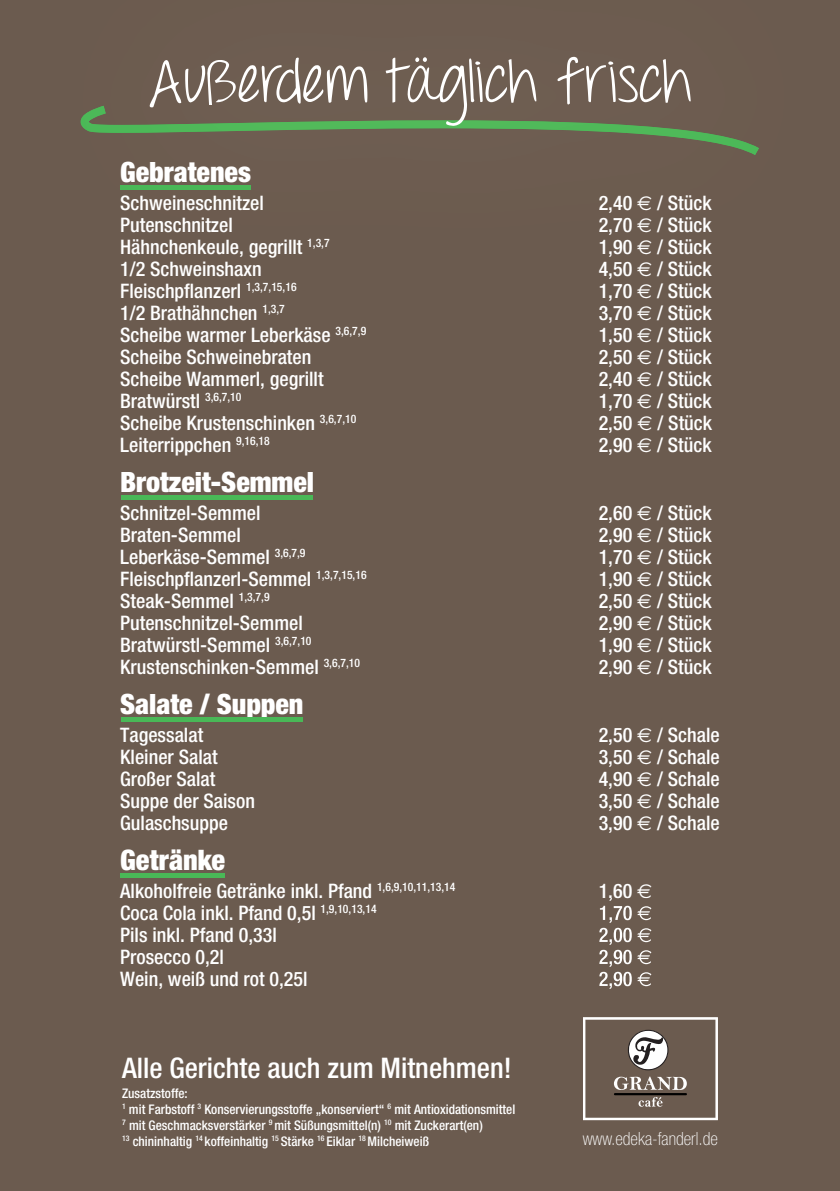
<style>
.page{position:relative;width:840px;height:1191px;background:#fff}
.page>*{position:absolute;margin:0;border:0;box-sizing:border-box;transform-origin:0 0}
.t1{font:60px "Throw My Hands Upinthe Air";color:#fff}
.t2{font:500 condensed 28.4px "Helvetica Neue";color:#fff}
.t3{font:900 condensed 28.2px "Helvetica Neue";color:#fff}
.t4{font:900 condensed 28px "Helvetica Neue";color:#fff}
.t5{font:500 condensed 20px/22px "Helvetica Neue";color:#fff}
.t6{font:100 condensed 18.2px "Helvetica Neue";color:#fff}
.t7{font:500 condensed 13.2px/16px "Helvetica Neue";color:#fff}
.s1{font-family:"Euro Sans";font-weight:400;font-stretch:normal}
</style>
<div class="page">
<div style="left:0;top:0;width:839px;height:1191px;background:#6b5b4f"></div>
<img style="left:81px;top:106px;width:677px;height:49px">
<div style="left:121px;top:495px;width:192px;height:5px;background:#49b857"></div>
<div style="left:120px;top:185px;width:130px;height:5px;background:#49b857"></div>
<div style="left:121px;top:717px;width:181px;height:5px;background:#49b857"></div>
<div style="left:121px;top:873px;width:104px;height:5px;background:#49b857"></div>
<img style="left:609px;top:898px;width:20px;height:3px">
<img style="left:600px;top:905px;width:32px;height:18px">
<img style="left:637px;top:906px;width:14px;height:14px">
<img style="left:599px;top:927px;width:33px;height:18px">
<img style="left:637px;top:928px;width:14px;height:14px">
<img style="left:599px;top:949px;width:33px;height:18px">
<img style="left:637px;top:950px;width:14px;height:14px">
<img style="left:599px;top:971px;width:33px;height:18px">
<img style="left:637px;top:972px;width:14px;height:14px">
<svg style="left:583px;top:1017px;width:134px;height:103px"></svg>
<h1 class="t1" style="left:149px;top:46px;width:543px">Außerdem täglich frisch</h1>
<h3 class="t4" style="left:120px;top:154px;width:132px">Gebratenes</h3>
<p class="t5" style="left:120px;top:191px;width:145px">Schweineschnitzel</p>
<p class="t5" style="left:598px;top:191px;width:114px">2,40 <span class="s1">€</span> / Stück</p>
<p class="t5" style="left:120px;top:213px;width:114px">Putenschnitzel</p>
<p class="t5" style="left:598px;top:213px;width:114px">2,70 <span class="s1">€</span> / Stück</p>
<p class="t5" style="left:120px;top:235px;width:211px">Hähnchenkeule, gegrillt <sup>1,3,7</sup></p>
<p class="t5" style="left:598px;top:235px;width:114px">1,90 <span class="s1">€</span> / Stück</p>
<p class="t5" style="left:120px;top:257px;width:143px">1/2 Schweinshaxn</p>
<p class="t5" style="left:598px;top:257px;width:114px">4,50 <span class="s1">€</span> / Stück</p>
<p class="t5" style="left:120px;top:279px;width:178px">Fleischpflanzerl <sup>1,3,7,15,16</sup></p>
<p class="t5" style="left:598px;top:279px;width:114px">1,70 <span class="s1">€</span> / Stück</p>
<p class="t5" style="left:120px;top:301px;width:166px">1/2 Brathähnchen <sup>1,3,7</sup></p>
<p class="t5" style="left:598px;top:301px;width:114px">3,70 <span class="s1">€</span> / Stück</p>
<p class="t5" style="left:120px;top:323px;width:247px">Scheibe warmer Leberkäse <sup>3,6,7,9</sup></p>
<p class="t5" style="left:598px;top:323px;width:114px">1,50 <span class="s1">€</span> / Stück</p>
<p class="t5" style="left:120px;top:345px;width:193px">Scheibe Schweinebraten</p>
<p class="t5" style="left:598px;top:345px;width:114px">2,50 <span class="s1">€</span> / Stück</p>
<p class="t5" style="left:120px;top:367px;width:205px">Scheibe Wammerl, gegrillt</p>
<p class="t5" style="left:598px;top:367px;width:114px">2,40 <span class="s1">€</span> / Stück</p>
<p class="t5" style="left:120px;top:389px;width:123px">Bratwürstl <sup>3,6,7,10</sup></p>
<p class="t5" style="left:598px;top:389px;width:114px">1,70 <span class="s1">€</span> / Stück</p>
<p class="t5" style="left:120px;top:411px;width:237px">Scheibe Krustenschinken <sup>3,6,7,10</sup></p>
<p class="t5" style="left:598px;top:411px;width:115px">2,50 <span class="s1">€</span> / Stück</p>
<p class="t5" style="left:120px;top:433px;width:151px">Leiterrippchen <sup>9,16,18</sup></p>
<p class="t5" style="left:598px;top:433px;width:114px">2,90 <span class="s1">€</span> / Stück</p>
<h3 class="t4" style="left:120px;top:464px;width:195px">Brotzeit-Semmel</h3>
<p class="t5" style="left:120px;top:501px;width:142px">Schnitzel-Semmel</p>
<p class="t5" style="left:598px;top:501px;width:114px">2,60 <span class="s1">€</span> / Stück</p>
<p class="t5" style="left:120px;top:523px;width:122px">Braten-Semmel</p>
<p class="t5" style="left:598px;top:523px;width:114px">2,90 <span class="s1">€</span> / Stück</p>
<p class="t5" style="left:120px;top:545px;width:187px">Leberkäse-Semmel <sup>3,6,7,9</sup></p>
<p class="t5" style="left:598px;top:545px;width:114px">1,70 <span class="s1">€</span> / Stück</p>
<p class="t5" style="left:120px;top:567px;width:248px">Fleischpflanzerl-Semmel <sup>1,3,7,15,16</sup></p>
<p class="t5" style="left:598px;top:567px;width:114px">1,90 <span class="s1">€</span> / Stück</p>
<p class="t5" style="left:120px;top:589px;width:151px">Steak-Semmel <sup>1,3,7,9</sup></p>
<p class="t5" style="left:598px;top:589px;width:114px">2,50 <span class="s1">€</span> / Stück</p>
<p class="t5" style="left:120px;top:611px;width:184px">Putenschnitzel-Semmel</p>
<p class="t5" style="left:598px;top:611px;width:114px">2,90 <span class="s1">€</span> / Stück</p>
<p class="t5" style="left:120px;top:633px;width:193px">Bratwürstl-Semmel <sup>3,6,7,10</sup></p>
<p class="t5" style="left:598px;top:633px;width:114px">1,90 <span class="s1">€</span> / Stück</p>
<p class="t5" style="left:120px;top:655px;width:241px">Krustenschinken-Semmel <sup>3,6,7,10</sup></p>
<p class="t5" style="left:598px;top:655px;width:114px">2,90 <span class="s1">€</span> / Stück</p>
<h3 class="t4" style="left:120px;top:686px;width:185px">Salate / Suppen</h3>
<p class="t5" style="left:120px;top:723px;width:84px">Tagessalat</p>
<p class="t5" style="left:598px;top:723px;width:122px">2,50 <span class="s1">€</span> / Schale</p>
<p class="t5" style="left:120px;top:745px;width:99px">Kleiner Salat</p>
<p class="t5" style="left:598px;top:745px;width:122px">3,50 <span class="s1">€</span> / Schale</p>
<p class="t5" style="left:120px;top:767px;width:97px">Großer Salat</p>
<p class="t5" style="left:598px;top:767px;width:122px">4,90 <span class="s1">€</span> / Schale</p>
<p class="t5" style="left:120px;top:789px;width:136px">Suppe der Saison</p>
<p class="t5" style="left:598px;top:789px;width:122px">3,50 <span class="s1">€</span> / Schale</p>
<p class="t5" style="left:120px;top:811px;width:109px">Gulaschsuppe</p>
<p class="t5" style="left:598px;top:811px;width:122px">3,90 <span class="s1">€</span> / Schale</p>
<h3 class="t3" style="left:120px;top:842px;width:106px">Getränke</h3>
<p class="t5" style="left:120px;top:879px;width:336px">Alkoholfreie Getränke inkl. Pfand <sup>1,6,9,10,11,13,14</sup></p>
<p class="t5" style="left:598px;top:879px;width:55px">1,60 <span class="s1">€</span></p>
<p class="t5" style="left:120px;top:901px;width:258px">Coca Cola inkl. Pfand 0,5l <sup>1,9,10,13,14<br></sup>Pils inkl. Pfand 0,33l<br>Prosecco 0,2l<br>Wein, weiß und rot 0,25l</p>
<h2 class="t2" style="left:122px;top:1050px;width:391px">Alle Gerichte auch zum Mitnehmen!</h2>
<p class="t7" style="left:122px;top:1085px;width:394px">Zusatzstoffe:<br><sup>1</sup> mit Farbstoff <sup>3</sup> Konservierungsstoffe „konserviert“ <sup>6</sup> mit Antioxidationsmittel <sup>7</sup> mit Geschmacksverstärker <sup>9</sup> mit Süßungsmittel(n) <sup>10</sup> mit Zuckerart(en)<br><sup>13</sup> chininhaltig <sup>14</sup> koffeinhaltig <sup>15</sup> Stärke <sup>16</sup> Eiklar <sup>18</sup> Milcheiweiß</p>
<p class="t6" style="left:582px;top:1128px;width:136px">www.edeka-fanderl.de</p>
</div>
